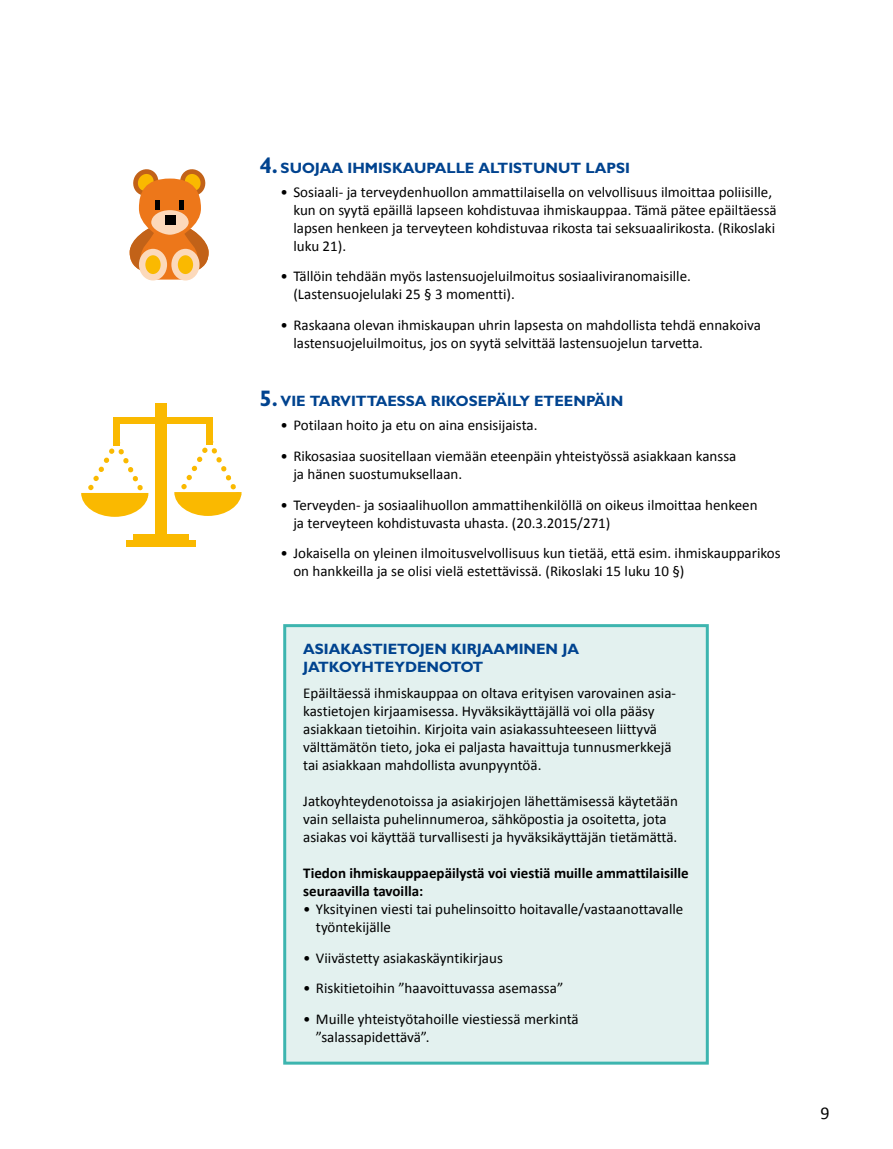
<style>
.page{position:relative;width:893px;height:1149px;background:#fff}
.page>*{position:absolute;margin:0;border:0;box-sizing:border-box;transform-origin:0 0}
.t1{font:18px "Calibri";color:#000}
.sis__bullet_list{font:15px/18px "Calibri";color:#000}
.leipis{font:15px/18px "Calibri";color:#000}
.bullet_list{font:15px/18px "Calibri";color:#000}
.H3_väliotsikko{font:700 15px/18px "Gill Sans MT Std";color:#00438f}
.leipis-2{font:700 15px/18px "Calibri";color:#000}
.s1{font-size:22.5px}
</style>
<div class="page">
<div style="left:285px;top:625px;width:422px;height:437px;background:#e3f1ef"></div>
<div style="left:283px;top:624px;width:426px;height:440px;border:3px solid #3db5af"></div>
<div style="left:156px;top:402px;width:11px;height:137px;background:#fab900"></div>
<div style="left:134px;top:533px;width:55px;height:7px;background:#fab900"></div>
<div style="left:127px;top:540px;width:69px;height:7px;background:#fab900"></div>
<div style="left:113px;top:417px;width:96px;height:7px;background:#fab900"></div>
<div style="left:113px;top:418px;width:7px;height:28px;background:#fab900"></div>
<svg style="left:81px;top:442px;width:68px;height:74px"></svg>
<div style="left:207px;top:417px;width:6px;height:28px;background:#fab900"></div>
<svg style="left:174px;top:439px;width:68px;height:77px"></svg>
<svg style="left:180px;top:169px;width:26px;height:29px"></svg>
<svg style="left:133px;top:169px;width:31px;height:29px"></svg>
<div style="left:139px;top:178px;width:62px;height:60px;background:#ed771a;border-radius:50%"></div>
<div style="left:151px;top:210px;width:38px;height:25px;background:#fcd9bb;border-radius:50%"></div>
<div style="left:155px;top:201px;width:5px;height:9px;background:#000"></div>
<div style="left:179px;top:201px;width:5px;height:9px;background:#000"></div>
<div style="left:165px;top:215px;width:10px;height:9px;background:#000"></div>
<div style="left:171px;top:249px;width:29px;height:31px;border:6px solid #fcd9bb;border-radius:50%"></div>
<svg style="left:130px;top:222px;width:79px;height:57px"></svg>
<svg style="left:142px;top:252px;width:22px;height:25px"></svg>
<div style="left:139px;top:249px;width:28px;height:31px;border:6px solid #fcd9bb;border-radius:50%"></div>
<p class="H3_väliotsikko" style="left:259px;top:158px;width:372px"><span class="s1">4.</span> SUOJAA IHMISKAUPALLE ALTISTUNUT LAPSI</p>
<p class="sis__bullet_list" style="left:293px;top:182px;width:485px;text-indent:-13px">• Sosiaali- ja terveydenhuollon ammattilaisella on velvollisuus ilmoittaa poliisille, kun on syytä epäillä lapseen kohdistuvaa ihmiskauppaa. Tämä pätee epäiltäessä lapsen henkeen ja terveyteen kohdistuvaa rikosta tai seksuaalirikosta. (Rikoslaki luku 21).</p>
<p class="sis__bullet_list" style="left:293px;top:267px;width:399px;text-indent:-13px">• Tällöin tehdään myös lastensuojeluilmoitus sosiaaliviranomaisille. (Lastensuojelulaki 25 § 3 momentti).</p>
<p class="sis__bullet_list" style="left:293px;top:315px;width:469px;text-indent:-13px">• Raskaana olevan ihmiskaupan uhrin lapsesta on mahdollista tehdä ennakoiva lastensuojeluilmoitus, jos on syytä selvittää lastensuojelun tarvetta.</p>
<p class="H3_väliotsikko" style="left:259px;top:391px;width:365px"><span class="s1">5.</span> VIE TARVITTAESSA RIKOSEPÄILY ETEENPÄIN</p>
<p class="sis__bullet_list" style="left:281px;top:415px;width:258px">• Potilaan hoito ja etu on aina ensisijaista.</p>
<p class="sis__bullet_list" style="left:293px;top:446px;width:444px;text-indent:-13px">• Rikosasiaa suositellaan viemään eteenpäin yhteistyössä asiakkaan kanssa ja hänen suostumuksellaan.</p>
<p class="sis__bullet_list" style="left:293px;top:495px;width:466px;text-indent:-13px">• Terveyden- ja sosiaalihuollon ammattihenkilöllä on oikeus ilmoittaa henkeen ja terveyteen kohdistuvasta uhasta. (20.3.2015/271)</p>
<p class="sis__bullet_list" style="left:293px;top:543px;width:489px;text-indent:-13px">• Jokaisella on yleinen ilmoitusvelvollisuus kun tietää, että esim. ihmiskaupparikos on hankkeilla ja se olisi vielä estettävissä. (Rikoslaki 15 luku 10 §)</p>
<p class="H3_väliotsikko" style="left:303px;top:639px;width:277px">ASIAKASTIETOJEN KIRJAAMINEN JA<br>JATKOYHTEYDENOTOT</p>
<p class="leipis" style="left:303px;top:682px;width:374px">Epäiltäessä ihmiskauppaa on oltava erityisen varovainen asia&shy;kastietojen kirjaamisessa. Hyväksikäyttäjällä voi olla pääsy asiakkaan tietoihin. Kirjoita vain asiakassuhteeseen liittyvä välttämätön tieto, joka ei paljasta havaittuja tunnusmerkkejä tai asiakkaan mahdollista avunpyyntöä.</p>
<p class="leipis" style="left:303px;top:790px;width:376px">Jatkoyhteydenotoissa ja asiakirjojen lähettämisessä käytetään vain sellaista puhelinnumeroa, sähköpostia ja osoitetta, jota asiakas voi käyttää turvallisesti ja hyväksikäyttäjän tietämättä.</p>
<p class="leipis-2" style="left:303px;top:862px;width:387px">Tiedon ihmiskauppaepäilystä voi viestiä muille ammattilaisille seuraavilla tavoilla:</p>
<p class="bullet_list" style="left:316px;top:898px;width:369px;text-indent:-13px">• Yksityinen viesti tai puhelinsoitto hoitavalle/vastaanottavalle työntekijälle</p>
<p class="bullet_list" style="left:303px;top:947px;width:201px">• Viivästetty asiakaskäyntikirjaus</p>
<p class="bullet_list" style="left:303px;top:978px;width:262px">• Riskitietoihin ”haavoittuvassa asemassa”</p>
<p class="bullet_list" style="left:316px;top:1009px;width:264px;text-indent:-13px">• Muille yhteistyötahoille viestiessä merkintä ”salassapidettävä”.</p>
<p class="t1" style="left:820px;top:1101px;width:11px">9</p>
</div>
